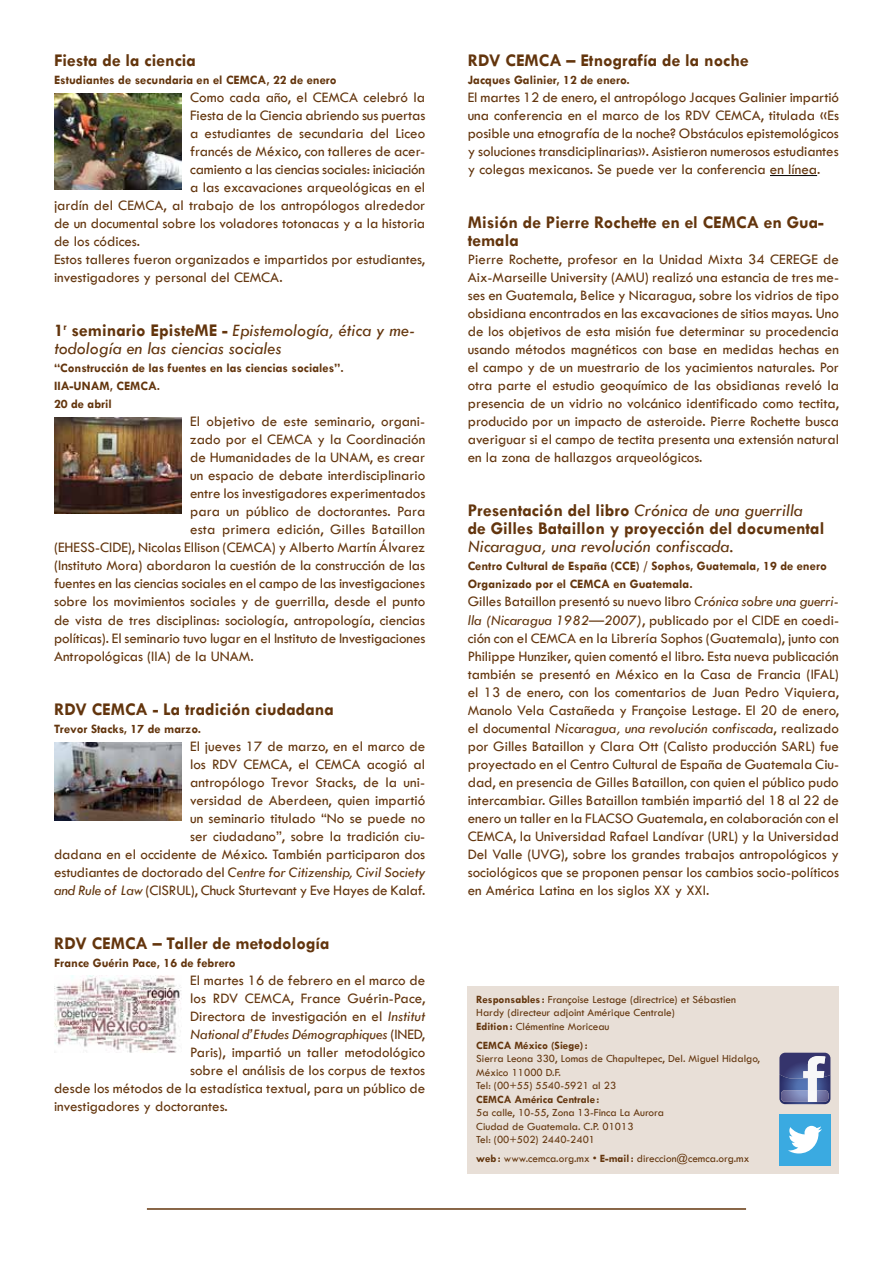
<style>
.page{position:relative;width:893px;height:1263px;background:#fff}
.page>*{position:absolute;margin:0;border:0;box-sizing:border-box;transform-origin:0 0}
.t1{font:700 18px/18px "Tw Cen";color:#63350d}
.t2{font:italic 18px/18px "Tw Cen";color:#63350d}
.t3{font:15px/18px "Tw Cen";color:#63350d;text-align:justify}
.t4{font:italic 15px "Tw Cen";letter-spacing:-.005em;color:#63350d}
.t5{font:700 12.9px/18px "Tw Cen";color:#63350d}
.t6{font:11.25px/13.5px "Tw Cen";color:#63350d}
.t7{font:700 11.25px "Tw Cen";color:#63350d}
.s1{font-weight:700;font-style:normal}
.s2{font-style:italic}
.s3{font-style:normal}
.s4{font-weight:400;font-style:italic}
.s5{font-weight:700}
</style>
<div class="page">
<hr style="left:147px;top:1208px;width:599px;height:2px;background:#63350d">
<div style="left:468px;top:986px;width:371px;height:188px;background:#e8dfd7"></div>
<div style="left:779px;top:1114px;width:51px;height:51px;background:#3aaae1"></div>
<svg style="left:788px;top:1126px;width:34px;height:27px"></svg>
<svg style="left:779px;top:1053px;width:51px;height:51px"></svg>
<hr style="left:770px;top:175px;width:47px;height:1px;background:#000">
<img style="left:54px;top:94px;width:128px;height:95px">
<img style="left:54px;top:418px;width:128px;height:95px">
<img style="left:54px;top:742px;width:128px;height:79px">
<img style="left:54px;top:976px;width:128px;height:77px">
<p class="t1" style="left:54px;top:51px;width:144px">Fiesta de la ciencia</p>
<p class="t5" style="left:54px;top:71px;width:284px">Estudiantes de secundaria en el CEMCA, 22 de enero</p>
<p class="t3" style="left:190px;top:89px;width:237px">Como cada año, el CEMCA celebró la</p>
<p class="t3" style="left:190px;top:107px;width:237px">Fiesta de la Ciencia abriendo sus puertas</p>
<p class="t3" style="left:190px;top:125px;width:237px">a estudiantes de secundaria del Liceo</p>
<p class="t3" style="left:190px;top:143px;width:237px">francés de México, con talleres de acer-</p>
<p class="t3" style="left:190px;top:161px;width:236px">camiento a las ciencias sociales: iniciación</p>
<p class="t3" style="left:190px;top:179px;width:237px">a las excavaciones arqueológicas en el</p>
<p class="t3" style="left:54px;top:197px;width:373px">jardín del CEMCA, al trabajo de los antropólogos alrededor</p>
<p class="t3" style="left:54px;top:215px;width:373px">de un documental sobre los voladores totonacas y a la historia</p>
<p class="t3" style="left:54px;top:233px;width:88px">de los códices.</p>
<p class="t3" style="left:54px;top:251px;width:373px">Estos talleres fueron organizados e impartidos por estudiantes,</p>
<p class="t3" style="left:54px;top:269px;width:230px">investigadores y personal del CEMCA.</p>
<p class="t2" style="left:54px;top:322px;width:363px"><span class="s1">1</span><sup>r</sup> <span class="s1">seminario EpisteME -</span> Epistemología, ética y me&shy;todología en las ciencias sociales</p>
<p class="t5" style="left:54px;top:359px;width:291px">“Construcción de las fuentes en las ciencias sociales”.<br>IIA-UNAM, CEMCA.<br>20 de abril</p>
<p class="t3" style="left:190px;top:413px;width:237px">El objetivo de este seminario, organi-</p>
<p class="t3" style="left:190px;top:431px;width:237px">zado por el CEMCA y la Coordinación</p>
<p class="t3" style="left:190px;top:449px;width:237px">de Humanidades de la UNAM, es crear</p>
<p class="t3" style="left:190px;top:467px;width:237px">un espacio de debate interdisciplinario</p>
<p class="t3" style="left:190px;top:485px;width:237px">entre los investigadores experimentados</p>
<p class="t3" style="left:190px;top:503px;width:237px">para un público de doctorantes. Para</p>
<p class="t3" style="left:190px;top:521px;width:236px">esta primera edición, Gilles Bataillon</p>
<p class="t3" style="left:54px;top:539px;width:373px">(EHESS-CIDE), Nicolas Ellison (CEMCA) y Alberto Martín Álvarez</p>
<p class="t3" style="left:54px;top:557px;width:373px">(Instituto Mora) abordaron la cuestión de la construcción de las</p>
<p class="t3" style="left:54px;top:575px;width:372px">fuentes en las ciencias sociales en el campo de las investigaciones</p>
<p class="t3" style="left:54px;top:593px;width:373px">sobre los movimientos sociales y de guerrilla, desde el punto</p>
<p class="t3" style="left:54px;top:611px;width:373px">de vista de tres disciplinas: sociología, antropología, ciencias</p>
<p class="t3" style="left:54px;top:629px;width:373px">políticas). El seminario tuvo lugar en el Instituto de Investigaciones</p>
<p class="t3" style="left:54px;top:647px;width:201px">Antropológicas (IIA) de la UNAM.</p>
<p class="t1" style="left:54px;top:699px;width:281px">RDV CEMCA - La tradición ciudadana</p>
<p class="t5" style="left:54px;top:719px;width:149px">Trevor Stacks, 17 de marzo.</p>
<p class="t3" style="left:54px;top:737px;width:373px;text-align:right">El jueves 17 de marzo, en el marco de<br>los RDV CEMCA, el CEMCA acogió al<br>antropólogo Trevor Stacks, de la uni-<br>versidad de Aberdeen, quien impartió<br>un seminario titulado “No se puede no<br>ser ciudadano”, sobre la tradición ciu-<br>dadana en el occidente de México. También participaron dos estudiantes de doctorado del <span class="s2">Centre for Citizenship, Civil Society and Rule of Law</span> (CISRUL), Chuck Sturtevant y Eve Hayes de Kalaf.</p>
<p class="t1" style="left:54px;top:933px;width:277px">RDV CEMCA – Taller de metodología</p>
<p class="t5" style="left:54px;top:953px;width:183px">France Guérin Pace, 16 de febrero</p>
<p class="t3" style="left:190px;top:971px;width:237px">El martes 16 de febrero en el marco de</p>
<p class="t3" style="left:190px;top:989px;width:237px">los RDV CEMCA, France Guérin-Pace,</p>
<p class="t3" style="left:190px;top:1007px;width:237px">Directora de investigación en el <span class="s2">Institut</span></p>
<p class="t4" style="left:190px;top:1025px;width:237px">National d’Etudes Démographiques <span class="s3">(INED,</span></p>
<p class="t3" style="left:190px;top:1043px;width:237px">Paris), impartió un taller metodológico</p>
<p class="t3" style="left:190px;top:1061px;width:237px">sobre el análisis de los corpus de textos</p>
<p class="t3" style="left:54px;top:1079px;width:373px">desde los métodos de la estadística textual, para un público de</p>
<p class="t3" style="left:54px;top:1097px;width:175px">investigadores y doctorantes.</p>
<p class="t1" style="left:468px;top:51px;width:282px">RDV CEMCA – Etnografía de la noche</p>
<p class="t5" style="left:468px;top:71px;width:164px">Jacques Galinier, 12 de enero.</p>
<p class="t3" style="left:468px;top:89px;width:373px">El martes 12 de enero, el antropólogo Jacques Galinier impartió una conferencia en el marco de los RDV CEMCA, titulada «Es posible una etnografía de la noche? Obstáculos epistemológicos y soluciones transdiciplinarias». Asistieron numerosos estudiantes y colegas mexicanos. Se puede ver la conferencia en línea.</p>
<p class="t1" style="left:468px;top:213px;width:358px">Misión de Pierre Rochette en el CEMCA en Gua&shy;temala</p>
<p class="t3" style="left:468px;top:251px;width:373px">Pierre Rochette, profesor en la Unidad Mixta 34 CEREGE de Aix-Marseille University (AMU) realizó una estancia de tres me&shy;ses en Guatemala, Belice y Nicaragua, sobre los vidrios de tipo obsidiana encontrados en las excavaciones de sitios mayas. Uno de los objetivos de esta misión fue determinar su procedencia usando métodos magnéticos con base en medidas hechas en el campo y de un muestrario de los yacimientos naturales. Por otra parte el estudio geoquímico de las obsidianas reveló la presencia de un vidrio no volcánico identificado como tectita, producido por un impacto de asteroide. Pierre Rochette busca averiguar si el campo de tectita presenta una extensión natural en la zona de hallazgos arqueológicos.</p>
<p class="t1" style="left:468px;top:501px;width:358px">Presentación del libro <span class="s4">Crónica de una guerrilla </span>de Gilles Bataillon y proyección del documental</p>
<p class="t2" style="left:468px;top:538px;width:267px">Nicaragua, una revolución confiscada.</p>
<p class="t5" style="left:468px;top:557px;width:361px">Centro Cultural de España (CCE) / Sophos, Guatemala, 19 de enero<br>Organizado por el CEMCA en Guatemala.</p>
<p class="t3" style="left:468px;top:593px;width:373px">Gilles Bataillon presentó su nuevo libro <span class="s2">Crónica sobre una guerri&shy;lla (Nicaragua 1982—2007)</span>, publicado por el CIDE en coedi&shy;ción con el CEMCA en la Librería Sophos (Guatemala), junto con Philippe Hunziker, quien comentó el libro. Esta nueva publicación también se presentó en México en la Casa de Francia (IFAL) el 13 de enero, con los comentarios de Juan Pedro Viquiera, Manolo Vela Castañeda y Françoise Lestage. El 20 de enero, el documental <span class="s2">Nicaragua, una revolución confiscada</span>, realizado por Gilles Bataillon y Clara Ott (Calisto producción SARL) fue proyectado en el Centro Cultural de España de Guatemala Ciu&shy;dad, en presencia de Gilles Bataillon, con quien el público pudo intercambiar. Gilles Bataillon también impartió del 18 al 22 de enero un taller en la FLACSO Guatemala, en colaboración con el CEMCA, la Universidad Rafael Landívar (URL) y la Universidad Del Valle (UVG), sobre los grandes trabajos antropológicos y sociológicos que se proponen pensar los cambios socio-políticos en América Latina en los siglos XX y XXI.</p>
<p class="t6" style="left:476px;top:992px;width:261px"><span class="s5">Responsables :</span> Françoise Lestage (directrice) et Sébastien<br>Hardy (directeur adjoint Amérique Centrale)<br><span class="s5">Edition:</span> Clémentine Moriceau</p>
<p class="t7" style="left:476px;top:1038px;width:113px">CEMCA México (Siege):</p>
<p class="t6" style="left:476px;top:1052px;width:285px">Sierra Leona 330, Lomas de Chapultepec, Del. Miguel Hidalgo,<br>México 11000 D.F.<br>Tel: (00+55) 5540-5921 al 23</p>
<p class="t7" style="left:476px;top:1092px;width:125px">CEMCA América Centrale :</p>
<p class="t6" style="left:476px;top:1106px;width:189px">5a calle, 10-55, Zona 13-Finca La Aurora<br>Ciudad de Guatemala. C.P. 01013<br>Tel: (00+502) 2440-2401</p>
<p class="t6" style="left:476px;top:1152px;width:275px"><span class="s5">web:</span> www.cemca.org.mx • <span class="s5">E-mail:</span> direccion@cemca.org.mx</p>
</div>
